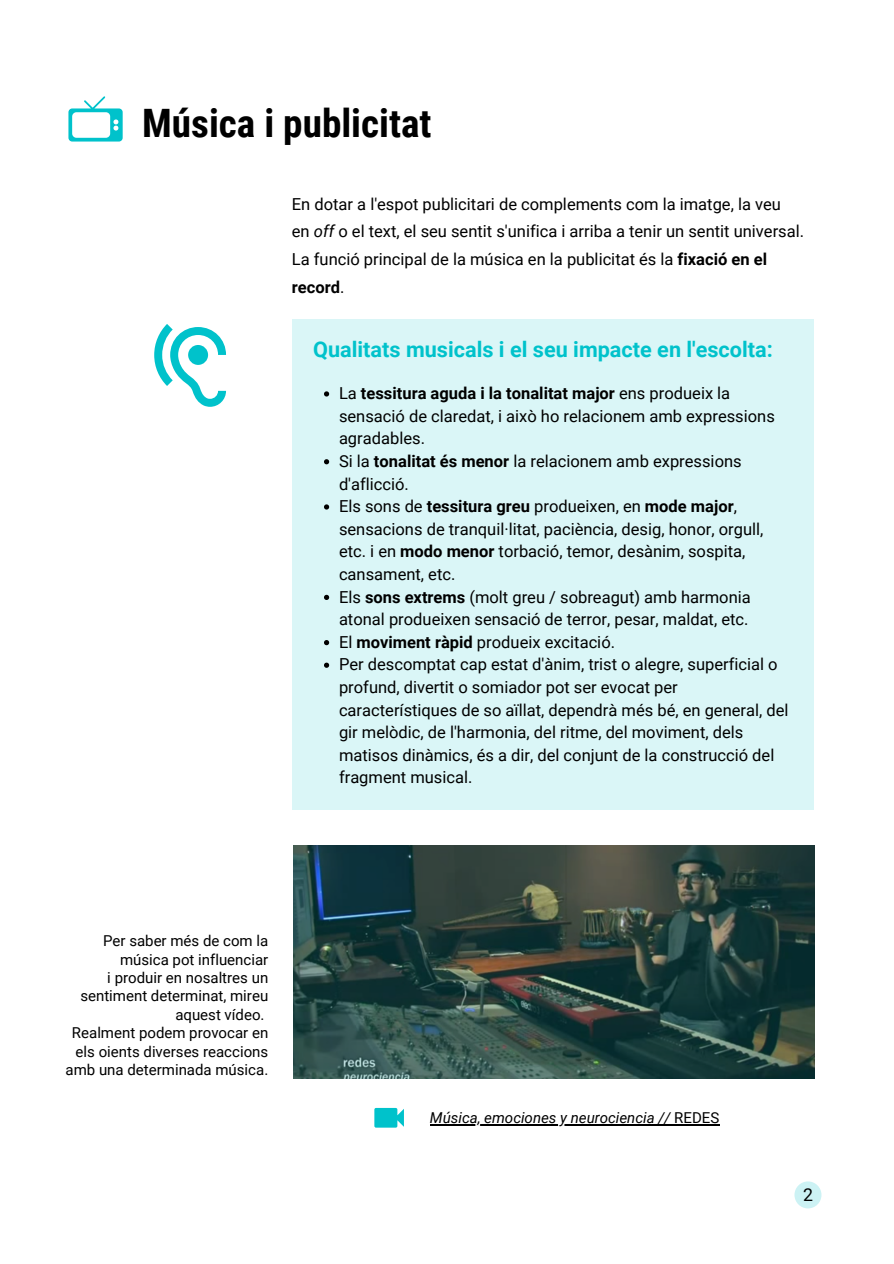
<style>
.page{position:relative;width:894px;height:1264px;background:#fff}
.page>*{position:absolute;margin:0;border:0;box-sizing:border-box;transform-origin:0 0}
.t1{font:700 39.15px "Roboto Condensed";color:#000}
.t2{font:700 21.6px "Roboto";color:#00c2cb}
.t3{font:17.7px "Roboto";color:#000}
.t4{font:16.5px/22.6px "Roboto";color:#000}
.t5{font:15px/18.5px "Roboto";color:#000;text-align:right}
.t6{font:italic 15px "Roboto";color:#000}
.s1{font-style:italic}
.s2{font-weight:700}
.s3{font-style:normal}
</style>
<div class="page">
<div style="left:292px;top:319px;width:522px;height:490px;background:#daf6f7"></div>
<svg style="left:374px;top:1107px;width:30px;height:20px"></svg>
<svg style="left:324px;top:391px;width:5px;height:5px"></svg>
<svg style="left:324px;top:459px;width:5px;height:5px"></svg>
<svg style="left:324px;top:504px;width:5px;height:5px"></svg>
<svg style="left:324px;top:595px;width:5px;height:5px"></svg>
<svg style="left:324px;top:640px;width:5px;height:5px"></svg>
<svg style="left:324px;top:662px;width:5px;height:5px"></svg>
<svg style="left:154px;top:324px;width:72px;height:83px"></svg>
<svg style="left:68px;top:96px;width:55px;height:45px"></svg>
<hr style="left:430px;top:1124px;width:244px;height:1px;background:#000">
<hr style="left:674px;top:1124px;width:45px;height:1px;background:#000">
<div style="left:794px;top:1181px;width:27px;height:27px;background:#ccf2f4;border-radius:50%"></div>
<svg style="left:293px;top:845px;width:521px;height:233px;background:#2c4541"></svg>
<h1 class="t1" style="left:142px;top:101px;width:291px">Música i publicitat</h1>
<p class="t4" style="left:292px;top:190px;width:513px;line-height:27.8px">En dotar a l'espot publicitari de complements com la imatge, la veu<br>en <span class="s1">off</span> o el text, el seu sentit s'unifica i arriba a tenir un sentit universal.<br>La funció principal de la música en la publicitat és la <span class="s2">fixació en el record</span>.</p>
<h2 class="t2" style="left:313px;top:337px;width:461px">Qualitats musicals i el seu impacte en l'escolta:</h2>
<p class="t5" style="left:66px;top:931px;width:204px">Per saber més de com la música pot influenciar<br>i produir en nosaltres un sentiment determinat, mireu aquest vídeo.<br>Realment podem provocar en els oients diverses reaccions amb una determinada música.</p>
<p class="t4" style="left:339px;top:382px;width:451px">La <span class="s2">tessitura aguda i la tonalitat major</span> ens produeix la sensació de claredat, i això ho relacionem amb expressions agradables.<br>Si la <span class="s2">tonalitat és menor</span> la relacionem amb expressions d'aflicció.<br>Els sons de <span class="s2">tessitura greu</span> produeixen, en <span class="s2">mode major</span>, sensacions de tranquil·litat, paciència, desig, honor, orgull, etc. i en <span class="s2">modo menor</span> torbació, temor, desànim, sospita, cansament, etc.<br>Els <span class="s2">sons extrems</span> (molt greu / sobreagut) amb harmonia atonal produeixen sensació de terror, pesar, maldat, etc.<br>El <span class="s2">moviment ràpid</span> produeix excitació.<br>Per descomptat cap estat d'ànim, trist o alegre, superficial o profund, divertit o somiador pot ser evocat per característiques de so aïllat, dependrà més bé, en general, del gir melòdic, de l'harmonia, del ritme, del moviment, dels matisos dinàmics, és a dir, del conjunt de la construcció del fragment musical.</p>
<p class="t6" style="left:430px;top:1109px;width:291px">Música, emociones y neurociencia // <span class="s3">REDES</span></p>
<p class="t3" style="left:802px;top:1184px;width:11px">2</p>
</div>
